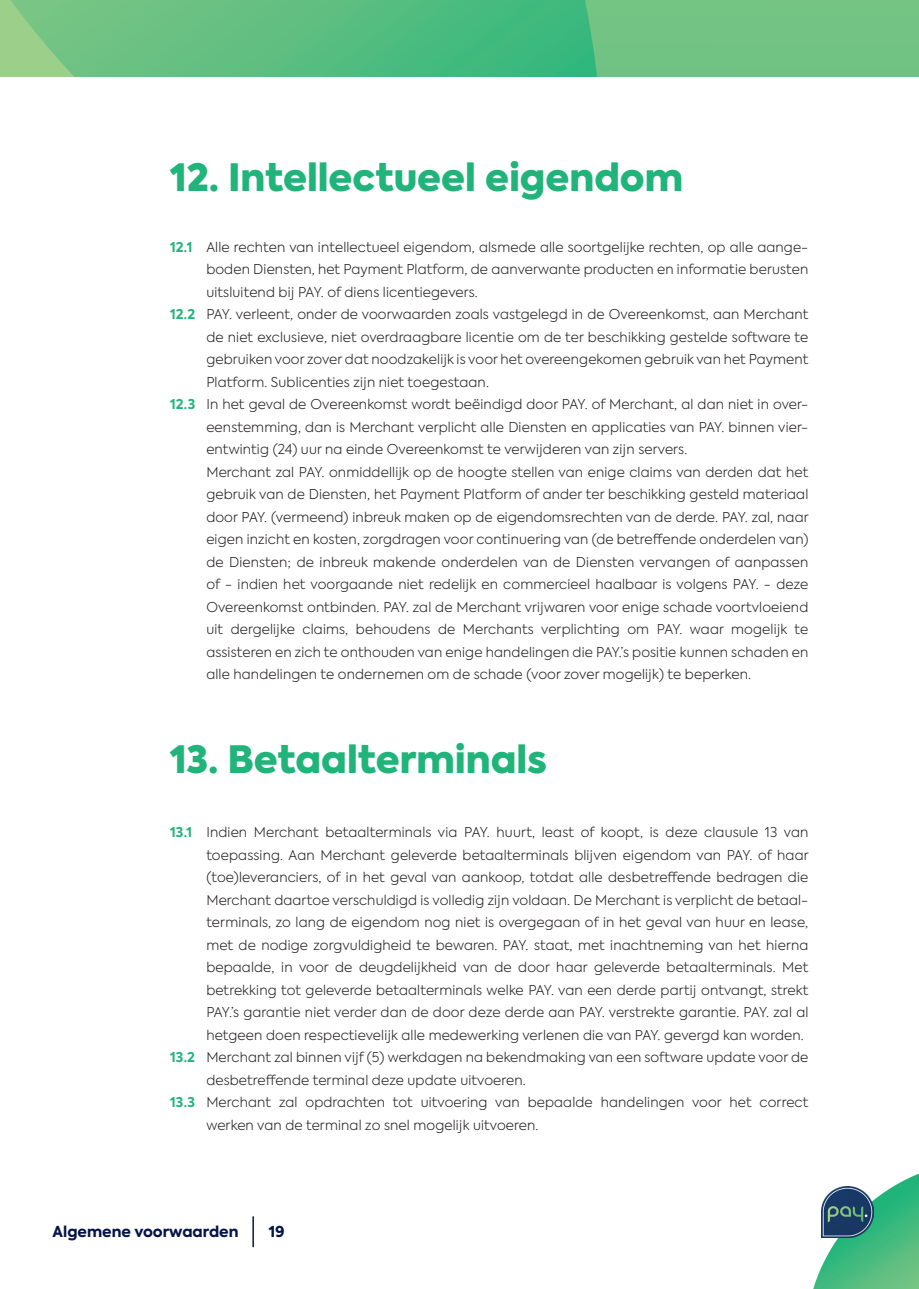
<style>
.page{position:relative;width:919px;height:1289px;background:#fff}
.page>*{position:absolute;margin:0;border:0;box-sizing:border-box;transform-origin:0 0}
.t1{font:900 37.5px "Axiforma";color:#20b47b}
.t2{font:800 15px "Axiforma";color:#041647}
.t3{font:300 13.5px/22.5px "Axiforma";letter-spacing:.01em;color:#231f20;text-align:justify}
.s1{font-weight:700;color:#20b47b}
</style>
<div class="page">
<hr style="left:252px;top:1216px;width:2px;height:30px;background:#041647">
<svg style="left:813px;top:1174px;width:105px;height:114px"></svg>
<img style="left:821px;top:1186px;width:52px;height:51px">
<div style="left:602px;top:0;width:316px;height:76px;background:#72c384"></div>
<svg style="left:0;top:0;width:602px;height:76px;background:#5dbf81"></svg>
<p class="t1" style="left:170px;top:150px;width:514px">12. Intellectueel eigendom</p>
<p class="t3" style="left:206px;top:235px;width:603px;text-indent:-36px"><span class="s1">12.1</span> Alle rechten van intellectueel eigendom, alsmede alle soortgelijke rechten, op alle aange&shy;boden Diensten, het Payment Platform, de aanverwante producten en informatie berusten uitsluitend bij PAY. of diens licentiegevers.</p>
<p class="t3" style="left:206px;top:303px;width:603px;text-indent:-36px"><span class="s1">12.2</span> PAY. verleent, onder de voorwaarden zoals vastgelegd in de Overeenkomst, aan Merchant de niet exclusieve, niet overdraagbare licentie om de ter beschikking gestelde software te gebruiken voor zover dat noodzakelijk is voor het overeengekomen gebruik van het Payment Platform. Sublicenties zijn niet toegestaan.</p>
<p class="t3" style="left:206px;top:393px;width:603px;text-indent:-36px"><span class="s1">12.3</span> In het geval de Overeenkomst wordt beëindigd door PAY. of Merchant, al dan niet in over&shy;eenstemming, dan is Merchant verplicht alle Diensten en applicaties van PAY. binnen vier&shy;entwintig (24) uur na einde Overeenkomst te verwijderen van zijn servers.</p>
<p class="t3" style="left:206px;top:460px;width:604px">Merchant zal PAY. onmiddellijk op de hoogte stellen van enige claims van derden dat het gebruik van de Diensten, het Payment Platform of ander ter beschikking gesteld materiaal door PAY. (vermeend) inbreuk maken op de eigendomsrechten van de derde. PAY. zal, naar eigen inzicht en kosten, zorgdragen voor continuering van (de betreffende onderdelen van) de Diensten; de inbreuk makende onderdelen van de Diensten vervangen of aanpassen of - indien het voorgaande niet redelijk en commercieel haalbaar is volgens PAY. - deze Overeenkomst ontbinden. PAY. zal de Merchant vrijwaren voor enige schade voortvloeiend uit dergelijke claims, behoudens de Merchants verplichting om PAY. waar mogelijk te assisteren en zich te onthouden van enige handelingen die PAY.’s positie kunnen schaden en alle handelingen te ondernemen om de schade (voor zover mogelijk) te beperken.</p>
<p class="t1" style="left:170px;top:732px;width:378px">13. Betaalterminals</p>
<p class="t3" style="left:206px;top:820px;width:604px;text-indent:-36px"><span class="s1">13.1</span> Indien Merchant betaalterminals via PAY. huurt, least of koopt, is deze clausule 13 van toepassing. Aan Merchant geleverde betaalterminals blijven eigendom van PAY. of haar (toe)leveranciers, of in het geval van aankoop, totdat alle desbetreffende bedragen die Merchant daartoe verschuldigd is volledig zijn voldaan. De Merchant is verplicht de betaal&shy;terminals, zo lang de eigendom nog niet is overgegaan of in het geval van huur en lease, met de nodige zorgvuldigheid te bewaren. PAY. staat, met inachtneming van het hierna bepaalde, in voor de deugdelijkheid van de door haar geleverde betaalterminals. Met betrekking tot geleverde betaalterminals welke PAY. van een derde partij ontvangt, strekt PAY.’s garantie niet verder dan de door deze derde aan PAY. verstrekte garantie. PAY. zal al hetgeen doen respectievelijk alle medewerking verlenen die van PAY. gevergd kan worden.</p>
<p class="t3" style="left:206px;top:1045px;width:603px;text-indent:-36px"><span class="s1">13.2</span> Merchant zal binnen vijf (5) werkdagen na bekendmaking van een software update voor de desbetreffende terminal deze update uitvoeren.</p>
<p class="t3" style="left:206px;top:1090px;width:603px;text-indent:-36px"><span class="s1">13.3</span> Merchant zal opdrachten tot uitvoering van bepaalde handelingen voor het correct werken van de terminal zo snel mogelijk uitvoeren.</p>
<p class="t2" style="left:53px;top:1221px;width:187px">Algemene voorwaarden</p>
<p class="t2" style="left:269px;top:1221px;width:17px">19</p>
</div>
